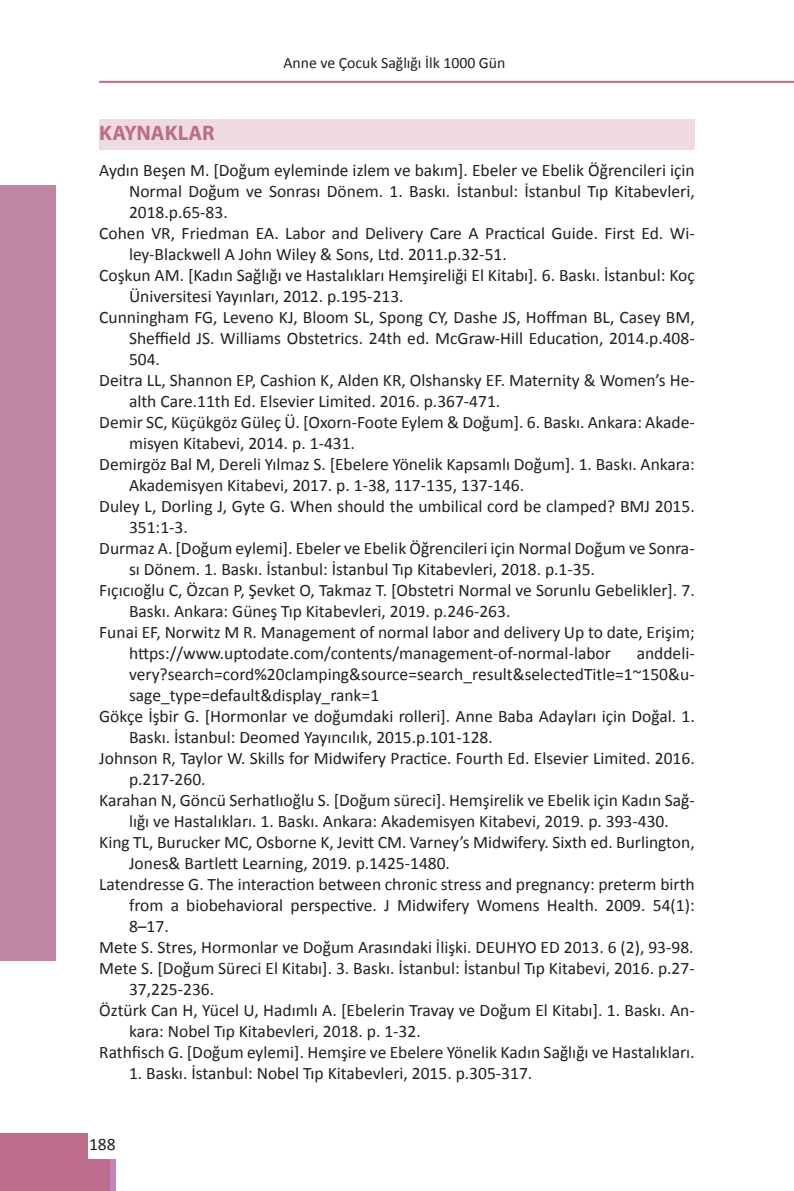
<style>
.page{position:relative;width:794px;height:1191px;background:#fff}
.page>*{position:absolute;margin:0;border:0;box-sizing:border-box;transform-origin:0 0}
.t1{font:700 21px "Myriad Pro";color:#bc6d8c}
.t2{font:17.5px "Calibri";color:#231f20}
.t3{font:15.75px "Calibri";color:#231f20}
</style>
<div class="page">
<div style="left:0;top:184px;width:56px;height:776px;background:#bf85a1"></div>
<div style="left:0;top:1134px;width:87px;height:57px;background:#bc6d8c"></div>
<div style="left:66px;top:1160px;width:44px;height:31px;background:#bc6d8c"></div>
<div style="left:110px;top:1160px;width:5px;height:31px;background:#c584b8"></div>
<hr style="left:99px;top:81px;width:695px;height:2px;background:#bc6d8c">
<div style="left:99px;top:119px;width:595px;height:31px;background:#eddbe0"></div>
<p class="t3" style="left:283px;top:53px;width:224px">Anne ve Çocuk Sağlığı İlk 1000 Gün</p>
<p class="t1" style="left:99px;top:119px;width:117px">KAYNAKLAR</p>
<p class="t2" style="left:99px;top:159px;width:597px">Aydın Beşen M. [Doğum eyleminde izlem ve bakım]. Ebeler ve Ebelik Öğrencileri için</p>
<p class="t2" style="left:129px;top:180px;width:567px">Normal Doğum ve Sonrası Dönem. 1. Baskı. İstanbul: İstanbul Tıp Kitabevleri,</p>
<p class="t2" style="left:129px;top:201px;width:100px">2018.p.65-83.</p>
<p class="t2" style="left:99px;top:222px;width:597px">Cohen VR, Friedman EA. Labor and Delivery Care A Practical Guide. First Ed. Wi-</p>
<p class="t2" style="left:129px;top:243px;width:379px">ley-Blackwell A John Wiley &amp; Sons, Ltd. 2011.p.32-51.</p>
<p class="t2" style="left:99px;top:264px;width:597px">Coşkun AM. [Kadın Sağlığı ve Hastalıkları Hemşireliği El Kitabı]. 6. Baskı. İstanbul: Koç</p>
<p class="t2" style="left:129px;top:285px;width:276px">Üniversitesi Yayınları, 2012. p.195-213.</p>
<p class="t2" style="left:99px;top:306px;width:597px">Cunningham FG, Leveno KJ, Bloom SL, Spong CY, Dashe JS, Hoffman BL, Casey BM,</p>
<p class="t2" style="left:129px;top:327px;width:567px">Sheffield JS. Williams Obstetrics. 24th ed. McGraw-Hill Education, 2014.p.408-</p>
<p class="t2" style="left:129px;top:348px;width:33px">504.</p>
<p class="t2" style="left:99px;top:369px;width:597px">Deitra LL, Shannon EP, Cashion K, Alden KR, Olshansky EF. Maternity &amp; Women’s He-</p>
<p class="t2" style="left:129px;top:390px;width:373px">alth Care.11th Ed. Elsevier Limited. 2016. p.367-471.</p>
<p class="t2" style="left:99px;top:411px;width:597px">Demir SC, Küçükgöz Güleç Ü. [Oxorn-Foote Eylem &amp; Doğum]. 6. Baskı. Ankara: Akade-</p>
<p class="t2" style="left:129px;top:432px;width:227px">misyen Kitabevi, 2014. p. 1-431.</p>
<p class="t2" style="left:99px;top:453px;width:597px">Demirgöz Bal M, Dereli Yılmaz S. [Ebelere Yönelik Kapsamlı Doğum]. 1. Baskı. Ankara:</p>
<p class="t2" style="left:129px;top:474px;width:396px">Akademisyen Kitabevi, 2017. p. 1-38, 117-135, 137-146.</p>
<p class="t2" style="left:99px;top:495px;width:597px">Duley L, Dorling J, Gyte G. When should the umbilical cord be clamped? BMJ 2015.</p>
<p class="t2" style="left:129px;top:516px;width:60px">351:1-3.</p>
<p class="t2" style="left:99px;top:537px;width:597px">Durmaz A. [Doğum eylemi]. Ebeler ve Ebelik Öğrencileri için Normal Doğum ve Sonra-</p>
<p class="t2" style="left:129px;top:558px;width:467px">sı Dönem. 1. Baskı. İstanbul: İstanbul Tıp Kitabevleri, 2018. p.1-35.</p>
<p class="t2" style="left:99px;top:579px;width:597px">Fıçıcıoğlu C, Özcan P, Şevket O, Takmaz T. [Obstetri Normal ve Sorunlu Gebelikler]. 7.</p>
<p class="t2" style="left:129px;top:600px;width:383px">Baskı. Ankara: Güneş Tıp Kitabevleri, 2019. p.246-263.</p>
<p class="t2" style="left:99px;top:621px;width:597px">Funai EF, Norwitz M R. Management of normal labor and delivery Up to date, Erişim;</p>
<p class="t2" style="left:129px;top:642px;width:483px">https://www.uptodate.com/contents/management-of-normal-labor</p>
<p class="t2" style="left:636px;top:642px;width:60px">anddeli-</p>
<p class="t2" style="left:129px;top:663px;width:567px">very?search=cord%20clamping&amp;source=search_result&amp;selectedTitle=1~150&amp;u-</p>
<p class="t2" style="left:129px;top:684px;width:252px">sage_type=default&amp;display_rank=1</p>
<p class="t2" style="left:99px;top:705px;width:597px">Gökçe İşbir G. [Hormonlar ve doğumdaki rolleri]. Anne Baba Adayları için Doğal. 1.</p>
<p class="t2" style="left:129px;top:726px;width:365px">Baskı. İstanbul: Deomed Yayıncılık, 2015.p.101-128.</p>
<p class="t2" style="left:99px;top:747px;width:597px">Johnson R, Taylor W. Skills for Midwifery Practice. Fourth Ed. Elsevier Limited. 2016.</p>
<p class="t2" style="left:129px;top:768px;width:78px">p.217-260.</p>
<p class="t2" style="left:99px;top:789px;width:597px">Karahan N, Göncü Serhatlıoğlu S. [Doğum süreci]. Hemşirelik ve Ebelik için Kadın Sağ-</p>
<p class="t2" style="left:129px;top:810px;width:541px">lığı ve Hastalıkları. 1. Baskı. Ankara: Akademisyen Kitabevi, 2019. p. 393-430.</p>
<p class="t2" style="left:99px;top:831px;width:597px">King TL, Burucker MC, Osborne K, Jevitt CM. Varney’s Midwifery. Sixth ed. Burlington,</p>
<p class="t2" style="left:129px;top:852px;width:322px">Jones&amp; Bartlett Learning, 2019. p.1425-1480.</p>
<p class="t2" style="left:99px;top:873px;width:597px">Latendresse G. The interaction between chronic stress and pregnancy: preterm birth</p>
<p class="t2" style="left:129px;top:894px;width:567px">from a biobehavioral perspective. J Midwifery Womens Health. 2009. 54(1):</p>
<p class="t2" style="left:129px;top:915px;width:41px">8–17.</p>
<p class="t2" style="left:99px;top:936px;width:596px">Mete S. Stres, Hormonlar ve Doğum Arasındaki İlişki. DEUHYO ED 2013. 6 (2), 93-98.</p>
<p class="t2" style="left:99px;top:957px;width:597px">Mete S. [Doğum Süreci El Kitabı]. 3. Baskı. İstanbul: İstanbul Tıp Kitabevi, 2016. p.27-</p>
<p class="t2" style="left:129px;top:978px;width:87px">37,225-236.</p>
<p class="t2" style="left:99px;top:999px;width:597px">Öztürk Can H, Yücel U, Hadımlı A. [Ebelerin Travay ve Doğum El Kitabı]. 1. Baskı. An-</p>
<p class="t2" style="left:129px;top:1020px;width:293px">kara: Nobel Tıp Kitabevleri, 2018. p. 1-32.</p>
<p class="t2" style="left:99px;top:1041px;width:597px">Rathfisch G. [Doğum eylemi]. Hemşire ve Ebelere Yönelik Kadın Sağlığı ve Hastalıkları.</p>
<p class="t2" style="left:129px;top:1062px;width:405px">1. Baskı. İstanbul: Nobel Tıp Kitabevleri, 2015. p.305-317.</p>
<p class="t2" style="left:89px;top:1132px;width:28px">188</p>
</div>
